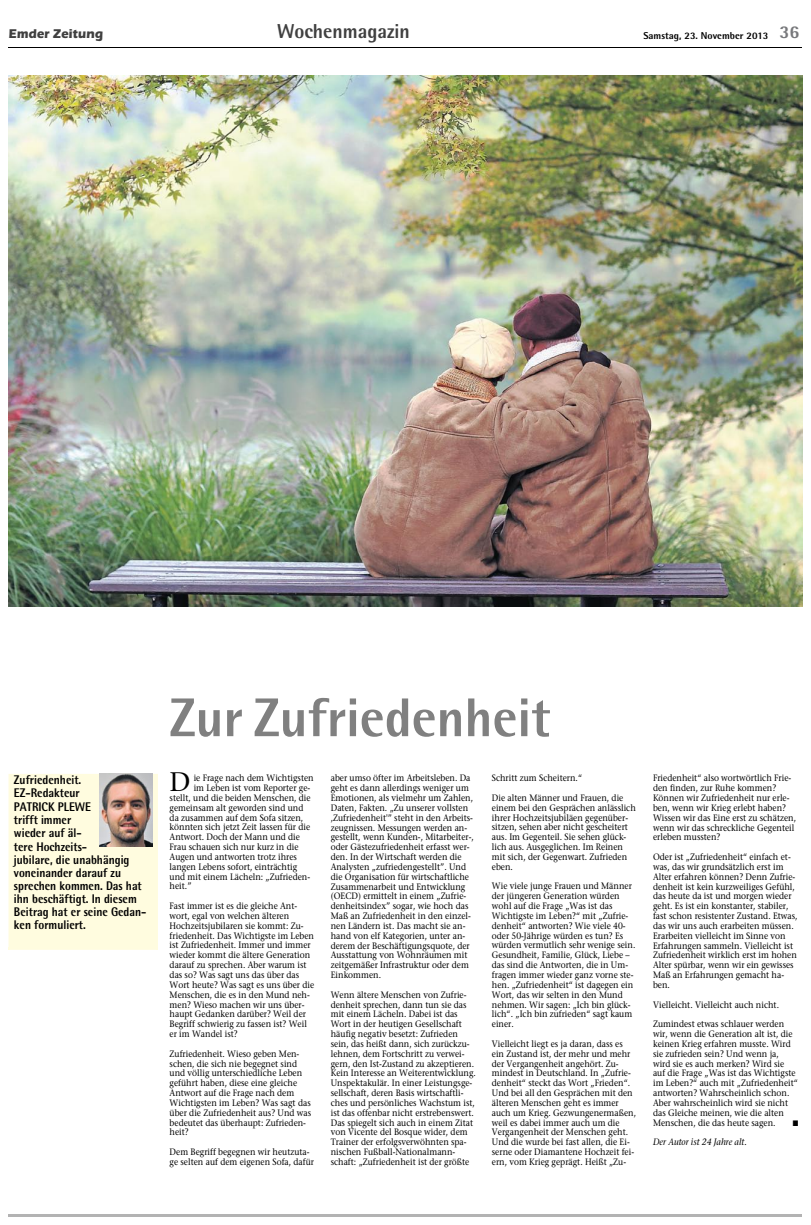
<style>
.page{position:relative;width:811px;height:1225px;background:#fff}
.page>*{position:absolute;margin:0;border:0;box-sizing:border-box;transform-origin:0 0}
.t1{font:800 54.6px "Rotis Semi Sans";color:#808080;scale:.95 1}
.t2{font:26.7px "Stone Serif";color:#000}
.t3{font:800 20.2px "Rotis Semi Sans";color:#404040;scale:.95 1}
.t4{font:700 13.1px "Itc Eras";color:#404040;scale:.95 1}
.t5{font:800 12.6px/13.2px "Rotis Semi Sans";color:#000;scale:.9 1}
.t6{font:800 10px "Rotis Semi Sans";color:#000}
.t7{font:9.3px/9.8px "Stone Serif";color:#000;scale:.9 1}
.t8{font:italic 9.3px "Stone Serif";color:#000;scale:.9 1}
.t9{font:9.3px "European Pi 3";color:#000;scale:.9 1}
.s1{font-size:18px;color:#77787b}
</style>
<div class="page">
<hr style="left:9px;top:48px;width:793px;height:1px;background:#000">
<div style="left:9px;top:774px;width:149px;height:176px;background:#fffcdf"></div>
<img style="left:100px;top:774px;width:52px;height:72px">
<hr style="left:9px;top:1213px;width:793px;height:3px;background:#b3b3b3">
<img style="left:9px;top:76px;width:793px;height:530px">
<h3 class="t4" style="left:9px;top:26px;width:101px">Emder Zeitung</h3>
<h3 class="t3" style="left:277px;top:18px;width:141px">Wochenmagazin</h3>
<p class="t6" style="left:643px;top:29px;width:158px">Samstag, 23. November 2013 <span class="s1">36</span></p>
<h3 class="t5" style="left:14px;top:773px;width:149px">Zufriedenheit.<br>EZ-Redakteur<br>PATRICK PLEWE<br>trifft immer<br>wieder auf äl-<br>tere Hochzeits-<br>jubilare, die unabhängig voneinander darauf zu sprechen kommen. Das hat ihn beschäftigt. In diesem<br>Beitrag hat er seine Gedan&shy;ken formuliert.</h3>
<h1 class="t1" style="left:170px;top:683px;width:402px">Zur Zufriedenheit</h1>
<h2 class="t2" style="left:170px;top:766px;width:23px">D</h2>
<p class="t7" style="left:194px;top:773px;width:135px">ie Frage nach dem Wichtigsten</p>
<p class="t7" style="left:331px;top:773px;width:161px">aber umso öfter im Arbeitsleben. Da geht es dann allerdings weniger um Emotionen, als vielmehr um Zahlen, Daten, Fakten. „Zu unserer vollsten ,Zufriedenheit'” steht in den Arbeits&shy;zeugnissen. Messungen werden an&shy;gestellt, wenn Kunden-, Mitarbeiter-, oder Gästezufriedenheit erfasst wer&shy;den. In der Wirtschaft werden die Analysten „zufriedengestellt”. Und die Organisation für wirtschaftliche Zusammenarbeit und Entwicklung (OECD) ermittelt in einem „Zufrie&shy;denheitsindex” sogar, wie hoch das Maß an Zufriedenheit in den einzel&shy;nen Ländern ist. Das macht sie an&shy;hand von elf Kategorien, unter an&shy;derem der Beschäftigungsquote, der Ausstattung von Wohnräumen mit zeitgemäßer Infrastruktur oder dem Einkommen.</p>
<p class="t7" style="left:331px;top:989px;width:163px">Wenn ältere Menschen von Zufrie&shy;denheit sprechen, dann tun sie das mit einem Lächeln. Dabei ist das Wort in der heutigen Gesellschaft häufig negativ besetzt: Zufrieden sein, das heißt dann, sich zurückzu&shy;lehnen, dem Fortschritt zu verwei&shy;gern, den Ist-Zustand zu akzeptieren.<br>Kein Interesse an Weiterentwicklung.<br>Unspektakulär. In einer Leistungsge&shy;sellschaft, deren Basis wirtschaftli&shy;ches und persönliches Wachstum ist, ist das offenbar nicht erstrebenswert.<br>Das spiegelt sich auch in einem Zitat von Vicente del Bosque wider, dem Trainer der erfolgsverwöhnten spa&shy;nischen Fußball-Nationalmann&shy;schaft: „Zufriedenheit ist der größte</p>
<p class="t7" style="left:492px;top:768px;width:148px;line-height:19.7px">Schritt zum Scheitern.“<br>Die alten Männer und Frauen, die</p>
<p class="t7" style="left:492px;top:802px;width:161px">einem bei den Gesprächen anlässlich ihrer Hochzeitsjubiläen gegenüber&shy;sitzen, sehen aber nicht gescheitert aus. Im Gegenteil. Sie sehen glück&shy;lich aus. Ausgeglichen. Im Reinen mit sich, der Gegenwart. Zufrieden eben.</p>
<p class="t7" style="left:492px;top:881px;width:161px">Wie viele junge Frauen und Männer der jüngeren Generation würden wohl auf die Frage „Was ist das<br>Wichtigste im Leben?“ mit „Zufrie&shy;denheit“ antworten? Wie viele 40- oder 50-Jährige würden es tun? Es würden vermutlich sehr wenige sein.<br>Gesundheit, Familie, Glück, Liebe – das sind die Antworten, die in Um&shy;fragen immer wieder ganz vorne ste&shy;hen. „Zufriedenheit“ ist dagegen ein<br>Wort, das wir selten in den Mund nehmen. Wir sagen: „Ich bin glück&shy;lich“. „Ich bin zufrieden“ sagt kaum einer.</p>
<p class="t7" style="left:492px;top:1038px;width:162px">Vielleicht liegt es ja daran, dass es ein Zustand ist, der mehr und mehr der Vergangenheit angehört. Zu&shy;mindest in Deutschland. In „Zufrie&shy;denheit“ steckt das Wort „Frieden“.<br>Und bei all den Gesprächen mit den älteren Menschen geht es immer auch um Krieg. Gezwungenermaßen, weil es dabei immer auch um die Vergangenheit der Menschen geht.<br>Und die wurde bei fast allen, die Ei&shy;serne oder Diamantene Hochzeit fei&shy;ern, vom Krieg geprägt. Heißt „Zu-</p>
<p class="t7" style="left:194px;top:783px;width:131px">im Leben ist vom Reporter ge-</p>
<p class="t7" style="left:170px;top:793px;width:158px">stellt, und die beiden Menschen, die</p>
<p class="t7" style="left:170px;top:802px;width:150px">gemeinsam alt geworden sind und</p>
<p class="t7" style="left:170px;top:812px;width:150px">da zusammen auf dem Sofa sitzen,</p>
<p class="t7" style="left:170px;top:822px;width:158px">könnten sich jetzt Zeit lassen für die</p>
<p class="t7" style="left:170px;top:832px;width:146px">Antwort. Doch der Mann und die</p>
<p class="t7" style="left:170px;top:842px;width:145px">Frau schauen sich nur kurz in die</p>
<p class="t7" style="left:170px;top:852px;width:143px">Augen und antworten trotz ihres</p>
<p class="t7" style="left:170px;top:861px;width:143px">langen Lebens sofort, einträchtig</p>
<p class="t7" style="left:170px;top:871px;width:158px">und mit einem Lächeln: „Zufrieden-</p>
<p class="t7" style="left:170px;top:881px;width:26px">heit.”</p>
<p class="t7" style="left:170px;top:901px;width:162px">Fast immer ist es die gleiche Ant&shy;wort, egal von welchen älteren<br>Hochzeitsjubilaren sie kommt: Zu&shy;friedenheit. Das Wichtigste im Leben ist Zufriedenheit. Immer und immer wieder kommt die ältere Generation darauf zu sprechen. Aber warum ist das so? Was sagt uns das über das<br>Wort heute? Was sagt es uns über die<br>Menschen, die es in den Mund neh&shy;men? Wieso machen wir uns über&shy;haupt Gedanken darüber? Weil der<br>Begriff schwierig zu fassen ist? Weil er im Wandel ist?</p>
<p class="t7" style="left:170px;top:1048px;width:159px">Zufriedenheit. Wieso geben Men&shy;schen, die sich nie begegnet sind und völlig unterschiedliche Leben geführt haben, diese eine gleiche<br>Antwort auf die Frage nach dem<br>Wichtigsten im Leben? Was sagt das über die Zufriedenheit aus? Und was bedeutet das überhaupt: Zufrieden&shy;heit?</p>
<p class="t7" style="left:170px;top:1147px;width:162px">Dem Begriff begegnen wir heutzuta&shy;ge selten auf dem eigenen Sofa, dafür</p>
<p class="t7" style="left:653px;top:773px;width:160px">Friedenheit“ also wortwörtlich Frie&shy;den finden, zur Ruhe kommen?<br>Können wir Zufriedenheit nur erle&shy;ben, wenn wir Krieg erlebt haben?<br>Wissen wir das Eine erst zu schätzen, wenn wir das schreckliche Gegenteil erleben mussten?</p>
<p class="t7" style="left:653px;top:852px;width:162px">Oder ist „Zufriedenheit“ einfach et&shy;was, das wir grundsätzlich erst im Alter erfahren können? Denn Zufrie&shy;denheit ist kein kurzweiliges Gefühl, das heute da ist und morgen wieder geht. Es ist ein konstanter, stabiler, fast schon resistenter Zustand. Etwas, das wir uns auch erarbeiten müssen.<br>Erarbeiten vielleicht im Sinne von Erfahrungen sammeln. Vielleicht ist Zufriedenheit wirklich erst im hohen Alter spürbar, wenn wir ein gewisses Maß an Erfahrungen gemacht ha&shy;ben.</p>
<p class="t7" style="left:653px;top:994px;width:147px;line-height:19.7px">Vielleicht. Vielleicht auch nicht.<br>Zumindest etwas schlauer werden</p>
<p class="t7" style="left:653px;top:1029px;width:163px">wir, wenn die Generation alt ist, die keinen Krieg erfahren musste. Wird sie zufrieden sein? Und wenn ja, wird sie es auch merken? Wird sie auf die Frage „Was ist das Wichtigste im Leben?“ auch mit „Zufriedenheit“ antworten? Wahrscheinlich schon.<br>Aber wahrscheinlich wird sie nicht das Gleiche meinen, wie die alten Menschen, die das heute sagen.</p>
<p class="t9" style="left:792px;top:1116px;width:8px">K</p>
<p class="t8" style="left:653px;top:1136px;width:106px">Der Autor ist 24 Jahre alt.</p>
</div>
